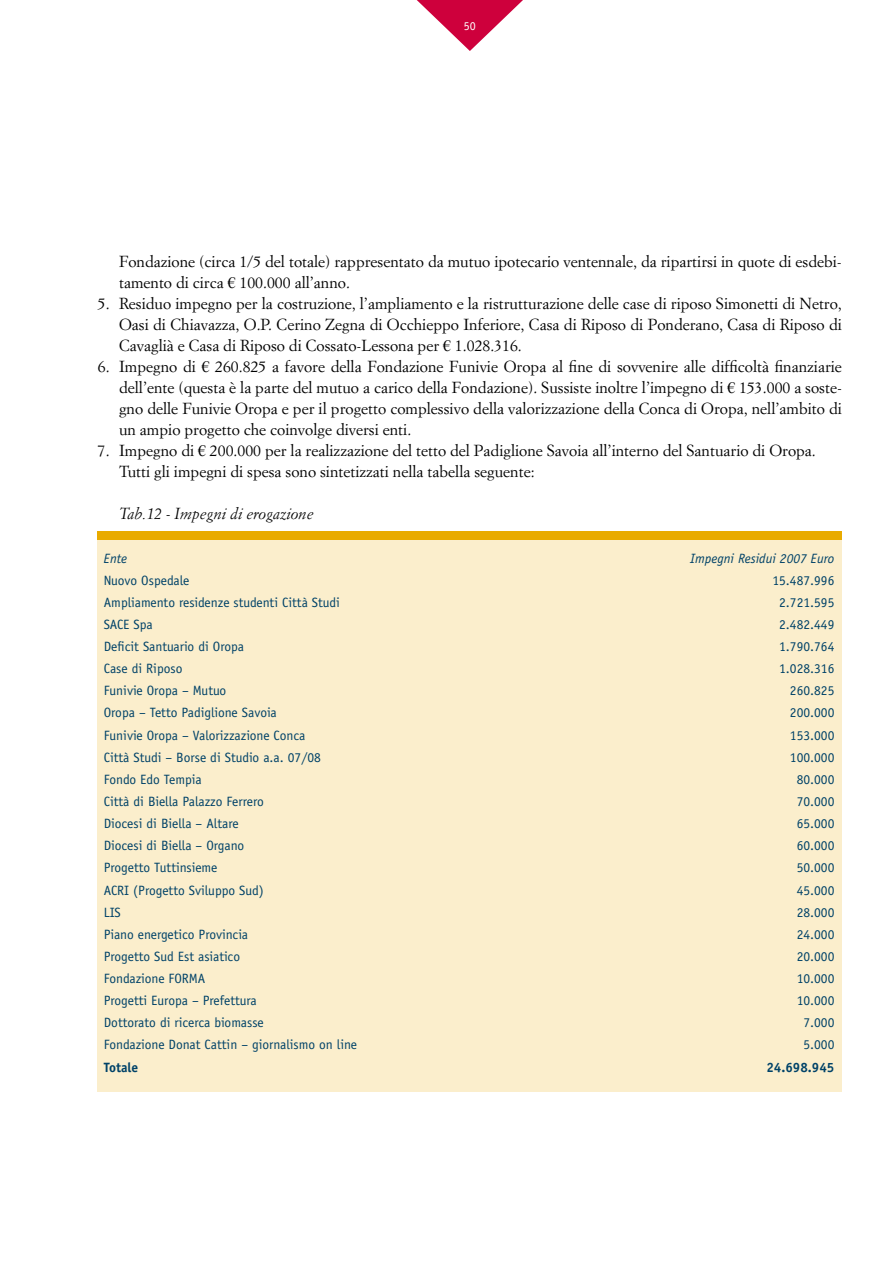
<style>
.page{position:relative;width:893px;height:1263px;background:#fff}
.page>*{position:absolute;margin:0;border:0;box-sizing:border-box;transform-origin:0 0}
.t1{font:15.75px/21px "Simoncini Garamond";color:#000}
.t2{font:italic 15.75px "Simoncini Garamond";color:#000}
.t3{font:13.5px "Officina Sans";color:#004268}
.t4{font:italic 13.5px "Officina Sans";color:#004268}
.t5{font:700 13.5px "Officina Sans";color:#004268}
.t6{font:12px "Officina Sans";color:#fff}
.s1{font-family:"Times New Roman"}
</style>
<div class="page">
<svg style="left:417px;top:0;width:106px;height:51px"></svg>
<div style="left:98px;top:531px;width:744px;height:9px;background:#e9ab00"></div>
<div style="left:98px;top:540px;width:744px;height:552px;background:#fbeecc"></div>
<p class="t6" style="left:464px;top:19px;width:13px">50</p>
<p class="t1" style="left:119px;top:251px;width:724px">Fondazione (circa 1/5 del totale) rappresentato da mutuo ipotecario ventennale, da ripartirsi in quote di esdebi&shy;tamento di circa <span class="s1">€</span> 100.000 all’anno.</p>
<p class="t1" style="left:119px;top:293px;width:724px;text-align:justify;text-indent:-21px">5. Residuo impegno per la costruzione, l’ampliamento e la ristrutturazione delle case di riposo Simonetti di Netro, Oasi di Chiavazza, O.P. Cerino Zegna di Occhieppo Inferiore, Casa di Riposo di Ponderano, Casa di Riposo di Cavaglià e Casa di Riposo di Cossato-Lessona per <span class="s1">€</span> 1.028.316.</p>
<p class="t1" style="left:119px;top:356px;width:724px;text-align:justify;text-indent:-21px">6. Impegno di <span class="s1">€</span> 260.825 a favore della Fondazione Funivie Oropa al fine di sovvenire alle difficoltà finanziarie dell’ente (questa è la parte del mutuo a carico della Fondazione). Sussiste inoltre l’impegno di <span class="s1">€</span> 153.000 a soste&shy;gno delle Funivie Oropa e per il progetto complessivo della valorizzazione della Conca di Oropa, nell’ambito di un ampio progetto che coinvolge diversi enti.</p>
<p class="t1" style="left:119px;top:440px;width:698px;text-indent:-21px">7. Impegno di <span class="s1">€</span> 200.000 per la realizzazione del tetto del Padiglione Savoia all’interno del Santuario di Oropa.<br>Tutti gli impegni di spesa sono sintetizzati nella tabella seguente:</p>
<p class="t2" style="left:119px;top:504px;width:196px">Tab.12 - Impegni di erogazione</p>
<p class="t4" style="left:104px;top:550px;width:25px">Ente</p>
<p class="t4" style="left:690px;top:550px;width:146px">Impegni Residui 2007 Euro</p>
<p class="t3" style="left:104px;top:572px;width:87px">Nuovo Ospedale</p>
<p class="t3" style="left:772px;top:572px;width:63px">15.487.996</p>
<p class="t3" style="left:104px;top:594px;width:238px">Ampliamento residenze studenti Città Studi</p>
<p class="t3" style="left:779px;top:594px;width:57px">2.721.595</p>
<p class="t3" style="left:104px;top:616px;width:51px">SACE Spa</p>
<p class="t3" style="left:779px;top:616px;width:57px">2.482.449</p>
<p class="t3" style="left:104px;top:639px;width:142px">Deficit Santuario di Oropa</p>
<p class="t3" style="left:779px;top:639px;width:57px">1.790.764</p>
<p class="t3" style="left:104px;top:661px;width:80px">Case di Riposo</p>
<p class="t3" style="left:779px;top:661px;width:57px">1.028.316</p>
<p class="t3" style="left:104px;top:683px;width:124px">Funivie Oropa – Mutuo</p>
<p class="t3" style="left:790px;top:683px;width:46px">260.825</p>
<p class="t3" style="left:104px;top:705px;width:175px">Oropa – Tetto Padiglione Savoia</p>
<p class="t3" style="left:790px;top:705px;width:46px">200.000</p>
<p class="t3" style="left:104px;top:727px;width:203px">Funivie Oropa – Valorizzazione Conca</p>
<p class="t3" style="left:790px;top:727px;width:46px">153.000</p>
<p class="t3" style="left:104px;top:749px;width:219px">Città Studi – Borse di Studio a.a. 07/08</p>
<p class="t3" style="left:790px;top:749px;width:46px">100.000</p>
<p class="t3" style="left:104px;top:771px;width:99px">Fondo Edo Tempia</p>
<p class="t3" style="left:797px;top:771px;width:39px">80.000</p>
<p class="t3" style="left:104px;top:793px;width:162px">Città di Biella Palazzo Ferrero</p>
<p class="t3" style="left:797px;top:793px;width:39px">70.000</p>
<p class="t3" style="left:104px;top:816px;width:136px">Diocesi di Biella – Altare</p>
<p class="t3" style="left:797px;top:816px;width:39px">65.000</p>
<p class="t3" style="left:104px;top:838px;width:142px">Diocesi di Biella – Organo</p>
<p class="t3" style="left:797px;top:838px;width:39px">60.000</p>
<p class="t3" style="left:104px;top:860px;width:115px">Progetto Tuttinsieme</p>
<p class="t3" style="left:797px;top:860px;width:39px">50.000</p>
<p class="t3" style="left:104px;top:882px;width:162px">ACRI (Progetto Sviluppo Sud)</p>
<p class="t3" style="left:797px;top:882px;width:39px">45.000</p>
<p class="t3" style="left:104px;top:904px;width:18px">LIS</p>
<p class="t3" style="left:797px;top:904px;width:39px">28.000</p>
<p class="t3" style="left:104px;top:926px;width:146px">Piano energetico Provincia</p>
<p class="t3" style="left:797px;top:926px;width:39px">24.000</p>
<p class="t3" style="left:104px;top:948px;width:138px">Progetto Sud Est asiatico</p>
<p class="t3" style="left:797px;top:948px;width:39px">20.000</p>
<p class="t3" style="left:104px;top:970px;width:103px">Fondazione FORMA</p>
<p class="t3" style="left:797px;top:970px;width:39px">10.000</p>
<p class="t3" style="left:104px;top:993px;width:155px">Progetti Europa – Prefettura</p>
<p class="t3" style="left:797px;top:993px;width:39px">10.000</p>
<p class="t3" style="left:104px;top:1015px;width:162px">Dottorato di ricerca biomasse</p>
<p class="t3" style="left:803px;top:1015px;width:32px">7.000</p>
<p class="t3" style="left:104px;top:1037px;width:255px">Fondazione Donat Cattin – giornalismo on line</p>
<p class="t3" style="left:803px;top:1037px;width:32px">5.000</p>
<p class="t5" style="left:104px;top:1059px;width:36px">Totale</p>
<p class="t5" style="left:766px;top:1059px;width:70px">24.698.945</p>
</div>
